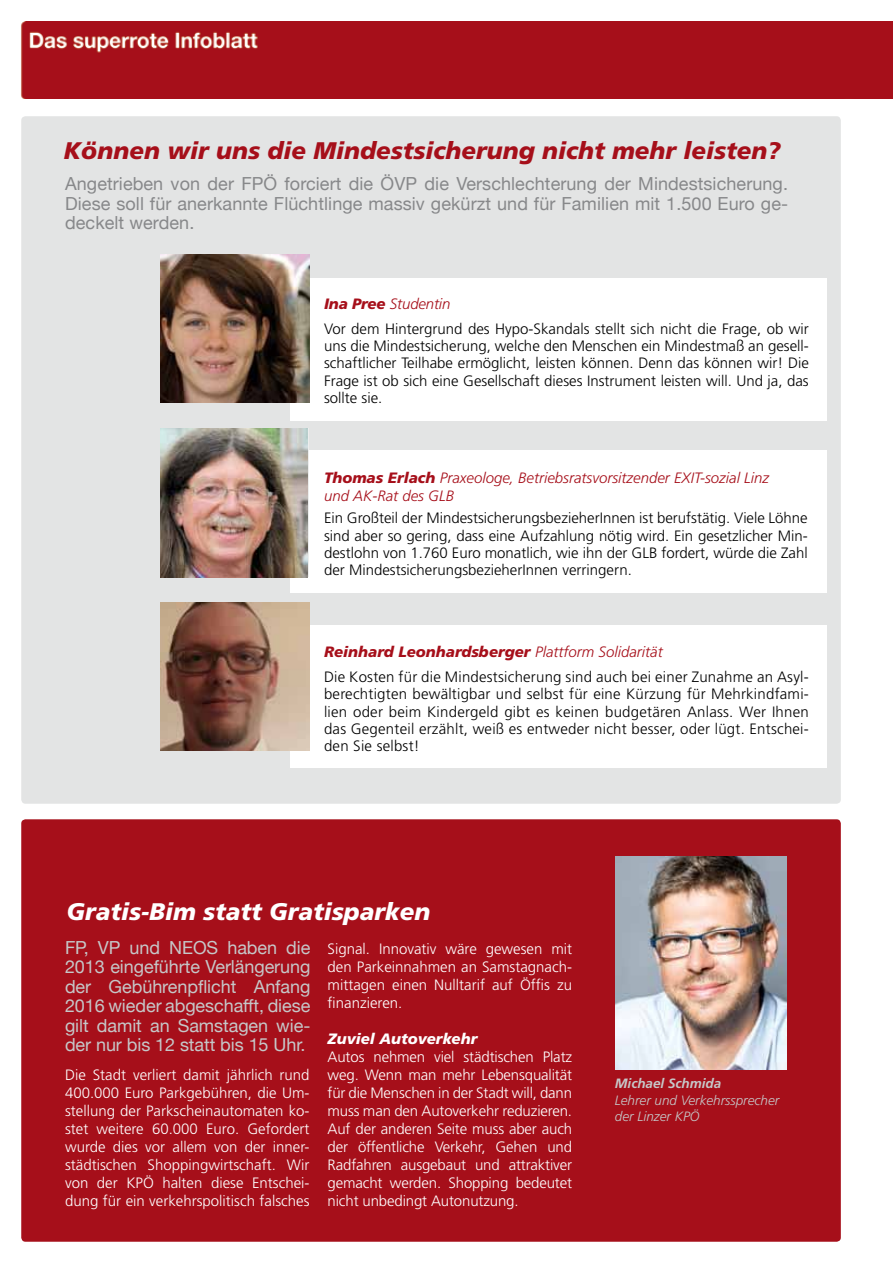
<style>
.page{position:relative;width:893px;height:1263px;background:#fff}
.page>*{position:absolute;margin:0;border:0;box-sizing:border-box;transform-origin:0 0}
.t1{font:italic 900 24px "Frutiger";color:#a60f1a}
.t2{font:italic 900 24px "Frutiger";color:#fff}
.t3{font:18px/19.5px "Helvetica Neue";letter-spacing:.005em;color:#87888a;text-align:justify}
.t4{font:18px/19.5px "Helvetica Neue";letter-spacing:-.005em;color:#c6c7c8;text-align:justify}
.t5{font:300 15px/17.2px "Frutiger";color:#000;text-align:justify}
.t6{font:300 15px/18px "Frutiger";color:#fff;text-align:justify}
.t7{font:italic 300 15px/18px "Frutiger";color:#a60f1a}
.t8{font:italic 900 15px "Frutiger";color:#a60f1a}
.t9{font:italic 900 15px "Frutiger";color:#fff}
.t10{font:italic 300 13.5px/16.5px "Frutiger";color:#c6c7c8}
.t11{font:italic 700 13.5px "Frutiger";color:#c6c7c8}
.s1{font-weight:900}
.s2{font-weight:300}
</style>
<div class="page">
<div style="left:21px;top:21px;width:872px;height:77px;background:#a60f1a"></div>
<div style="left:21px;top:819px;width:820px;height:423px;background:#a60f1a;border-radius:4px"></div>
<div style="left:21px;top:116px;width:820px;height:688px;background:#e3e4e4;border-radius:4px"></div>
<div style="left:290px;top:278px;width:537px;height:142px;background:#fff"></div>
<div style="left:290px;top:625px;width:537px;height:142px;background:#fff"></div>
<div style="left:290px;top:451px;width:537px;height:142px;background:#fff"></div>
<img style="left:161px;top:602px;width:148px;height:149px">
<img style="left:616px;top:856px;width:171px;height:213px">
<img style="left:161px;top:254px;width:148px;height:149px">
<img style="left:161px;top:428px;width:146px;height:149px">
<h1 class="t1" style="left:64px;top:136px;width:718px">Können wir uns die Mindestsicherung nicht mehr leisten?</h1>
<p class="t3" style="left:65px;top:173px;width:724px">Angetrieben von der FPÖ forciert die ÖVP die Verschlechterung der Mindestsicherung.<br>Diese soll für anerkannte Flüchtlinge massiv gekürzt und für Familien mit 1.500 Euro ge&shy;deckelt werden.</p>
<p class="t7" style="left:324px;top:294px;width:128px"><span class="s1">Ina Pree</span> Studentin</p>
<p class="t5" style="left:324px;top:320px;width:486px">Vor dem Hintergrund des Hypo-Skandals stellt sich nicht die Frage, ob wir uns die Mindestsicherung, welche den Menschen ein Mindestmaß an gesell&shy;schaftlicher Teilhabe ermöglicht, leisten können. Denn das können wir! Die Frage ist ob sich eine Gesellschaft dieses Instrument leisten will. Und ja, das sollte sie.</p>
<p class="t7" style="left:324px;top:468px;width:447px"><span class="s1">Thomas Erlach</span> Praxeologe, Betriebsratsvorsitzender EXIT-sozial Linz und AK-Rat des GLB</p>
<p class="t5" style="left:324px;top:510px;width:485px">Ein Großteil der MindestsicherungsbezieherInnen ist berufstätig. Viele Löhne sind aber so gering, dass eine Aufzahlung nötig wird. Ein gesetzlicher Min&shy;destlohn von 1.760 Euro monatlich, wie ihn der GLB fordert, würde die Zahl der MindestsicherungsbezieherInnen verringern.</p>
<p class="t8" style="left:324px;top:642px;width:340px">Reinhard Leonhardsberger <span class="s2">Plattform Solidarität</span></p>
<p class="t5" style="left:324px;top:668px;width:486px">Die Kosten für die Mindestsicherung sind auch bei einer Zunahme an Asyl&shy;berechtigten bewältigbar und selbst für eine Kürzung für Mehrkindfami&shy;lien oder beim Kindergeld gibt es keinen budgetären Anlass. Wer Ihnen das Gegenteil erzählt, weiß es entweder nicht besser, oder lügt. Entschei&shy;den Sie selbst!</p>
<h1 class="t2" style="left:66px;top:898px;width:365px">Gratis-Bim statt Gratisparken</h1>
<p class="t4" style="left:65px;top:936px;width:247px">FP, VP und NEOS haben die 2013 eingeführte Verlängerung der Gebührenpflicht Anfang 2016 wieder abgeschafft, diese gilt damit an Samstagen wie&shy;der nur bis 12 statt bis 15 Uhr.</p>
<p class="t6" style="left:65px;top:1066px;width:246px">Die Stadt verliert damit jährlich rund 400.000 Euro Parkgebühren, die Um&shy;stellung der Parkscheinautomaten ko&shy;stet weitere 60.000 Euro. Gefordert wurde dies vor allem von der inner&shy;städtischen Shoppingwirtschaft. Wir von der KPÖ halten diese Entschei&shy;dung für ein verkehrspolitisch falsches</p>
<p class="t6" style="left:328px;top:940px;width:246px">Signal. Innovativ wäre gewesen mit den Parkeinnahmen an Samstagnach&shy;mittagen einen Nulltarif auf Öffis zu finanzieren.</p>
<p class="t9" style="left:328px;top:1030px;width:152px">Zuviel Autoverkehr</p>
<p class="t6" style="left:328px;top:1048px;width:246px">Autos nehmen viel städtischen Platz weg. Wenn man mehr Lebensqualität für die Menschen in der Stadt will, dann muss man den Autoverkehr reduzieren.<br>Auf der anderen Seite muss aber auch der öffentliche Verkehr, Gehen und Radfahren ausgebaut und attraktiver gemacht werden. Shopping bedeutet nicht unbedingt Autonutzung.</p>
<p class="t11" style="left:615px;top:1075px;width:108px">Michael Schmida</p>
<p class="t10" style="left:615px;top:1092px;width:166px">Lehrer und Verkehrssprecher der Linzer KPÖ</p>
</div>
